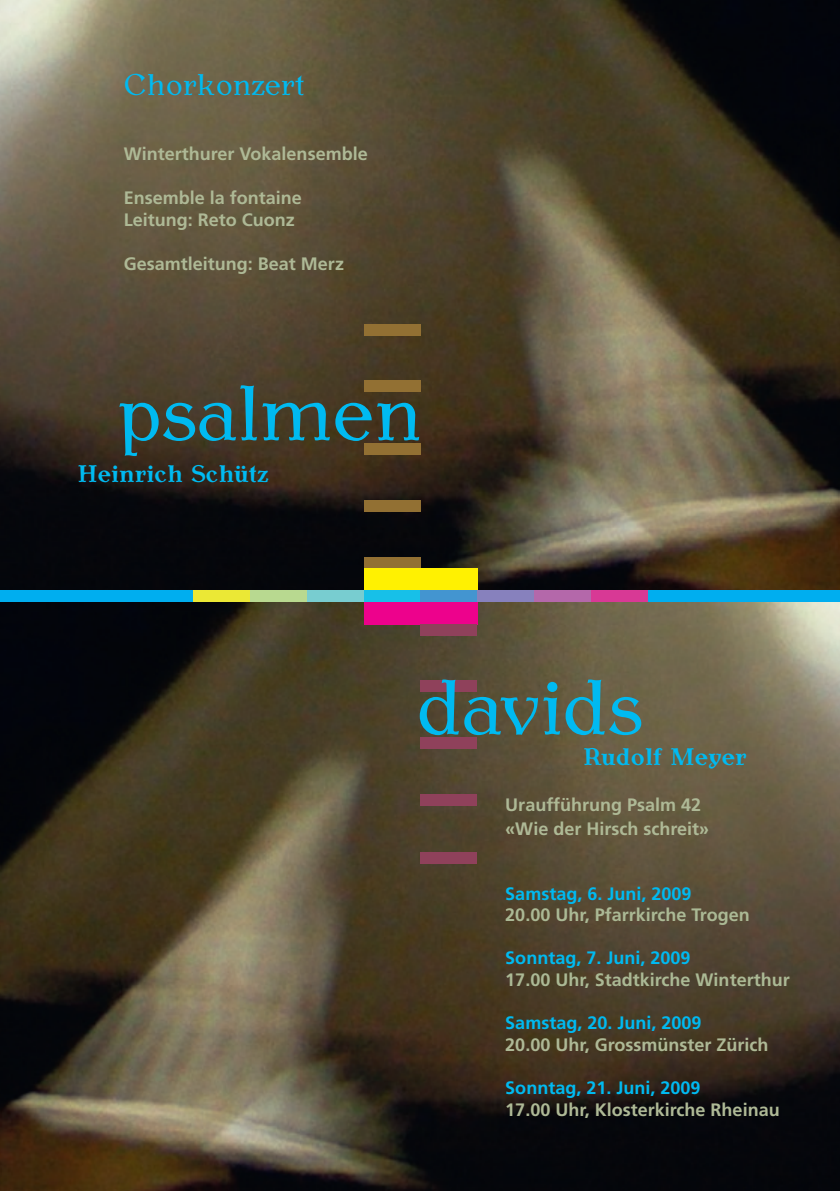
<style>
.page{position:relative;width:840px;height:1191px;background:#fff}
.page>*{position:absolute;margin:0;border:0;box-sizing:border-box;transform-origin:0 0}
.t1{font:78px "Antykwa Torunska";letter-spacing:.01em;color:#00baf1}
.t2{font:30px "Antykwa Torunska";letter-spacing:.01em;color:#00baf1}
.t3{font:700 24px "Antykwa Torunska";color:#00baf1}
.t4{font:700 18px/24px "Frutiger";color:#aeb996}
.t5{font:700 18px "Frutiger";color:#00baf1}
.t6{font:700 18px "Frutiger";color:#abb995}
</style>
<div class="page">
<img style="left:0;top:602px;width:839px;height:589px">
<img style="left:0;top:0;width:839px;height:590px">
<div style="left:363px;top:325px;width:57px;height:11px;background:#927033"></div>
<div style="left:363px;top:500px;width:57px;height:12px;background:#927033"></div>
<div style="left:363px;top:381px;width:57px;height:11px;background:#927033"></div>
<div style="left:363px;top:444px;width:57px;height:11px;background:#927033"></div>
<div style="left:363px;top:557px;width:57px;height:13px;background:#927033"></div>
<div style="left:363px;top:568px;width:114px;height:22px;background:#fff101"></div>
<div style="left:363px;top:602px;width:114px;height:22px;background:#ed028c"></div>
<div style="left:420px;top:624px;width:57px;height:12px;background:#8f415b"></div>
<div style="left:420px;top:680px;width:57px;height:12px;background:#8f415b"></div>
<div style="left:420px;top:737px;width:57px;height:11px;background:#8f415b"></div>
<div style="left:420px;top:794px;width:57px;height:11px;background:#8f415b"></div>
<div style="left:420px;top:852px;width:57px;height:11px;background:#8f415b"></div>
<div style="left:0;top:590px;width:839px;height:12px;background:#00aeef"></div>
<div style="left:193px;top:590px;width:57px;height:12px;background:#ebe835"></div>
<div style="left:250px;top:590px;width:57px;height:12px;background:#b8d990"></div>
<div style="left:307px;top:590px;width:56px;height:12px;background:#78cdd0"></div>
<div style="left:363px;top:590px;width:57px;height:12px;background:#17c0e8"></div>
<div style="left:420px;top:590px;width:57px;height:12px;background:#4395d0"></div>
<div style="left:477px;top:590px;width:56px;height:12px;background:#8781bd"></div>
<div style="left:533px;top:590px;width:57px;height:12px;background:#b468aa"></div>
<div style="left:590px;top:590px;width:57px;height:12px;background:#d83995"></div>
<h2 class="t2" style="left:124px;top:62px;width:182px">Chorkonzert</h2>
<p class="t4" style="left:124px;top:141px;width:245px">Winterthurer Vokalensemble</p>
<p class="t4" style="left:124px;top:186px;width:180px;line-height:22px">Ensemble la fontaine<br>Leitung: Reto Cuonz</p>
<p class="t4" style="left:124px;top:251px;width:222px">Gesamtleitung: Beat Merz</p>
<h1 class="t1" style="left:117px;top:355px;width:306px">psalmen</h1>
<h3 class="t3" style="left:77px;top:456px;width:192px">Heinrich Schütz</h3>
<h1 class="t1" style="left:417px;top:649px;width:226px">davids</h1>
<h3 class="t3" style="left:583px;top:738px;width:165px">Rudolf Meyer</h3>
<p class="t4" style="left:505px;top:792px;width:205px">Uraufführung Psalm 42 «Wie der Hirsch schreit»</p>
<p class="t5" style="left:505px;top:882px;width:188px">Samstag, 6. Juni, 2009</p>
<p class="t6" style="left:505px;top:904px;width:246px">20.00 Uhr, Pfarrkirche Trogen</p>
<p class="t5" style="left:505px;top:947px;width:187px">Sonntag, 7. Juni, 2009</p>
<p class="t6" style="left:505px;top:969px;width:286px">17.00 Uhr, Stadtkirche Winterthur</p>
<p class="t5" style="left:505px;top:1012px;width:198px">Samstag, 20. Juni, 2009</p>
<p class="t4" style="left:505px;top:1032px;width:265px">20.00 Uhr, Grossmünster Zürich</p>
<p class="t5" style="left:505px;top:1077px;width:197px">Sonntag, 21. Juni, 2009</p>
<p class="t4" style="left:505px;top:1097px;width:276px">17.00 Uhr, Klosterkirche Rheinau</p>
</div>
